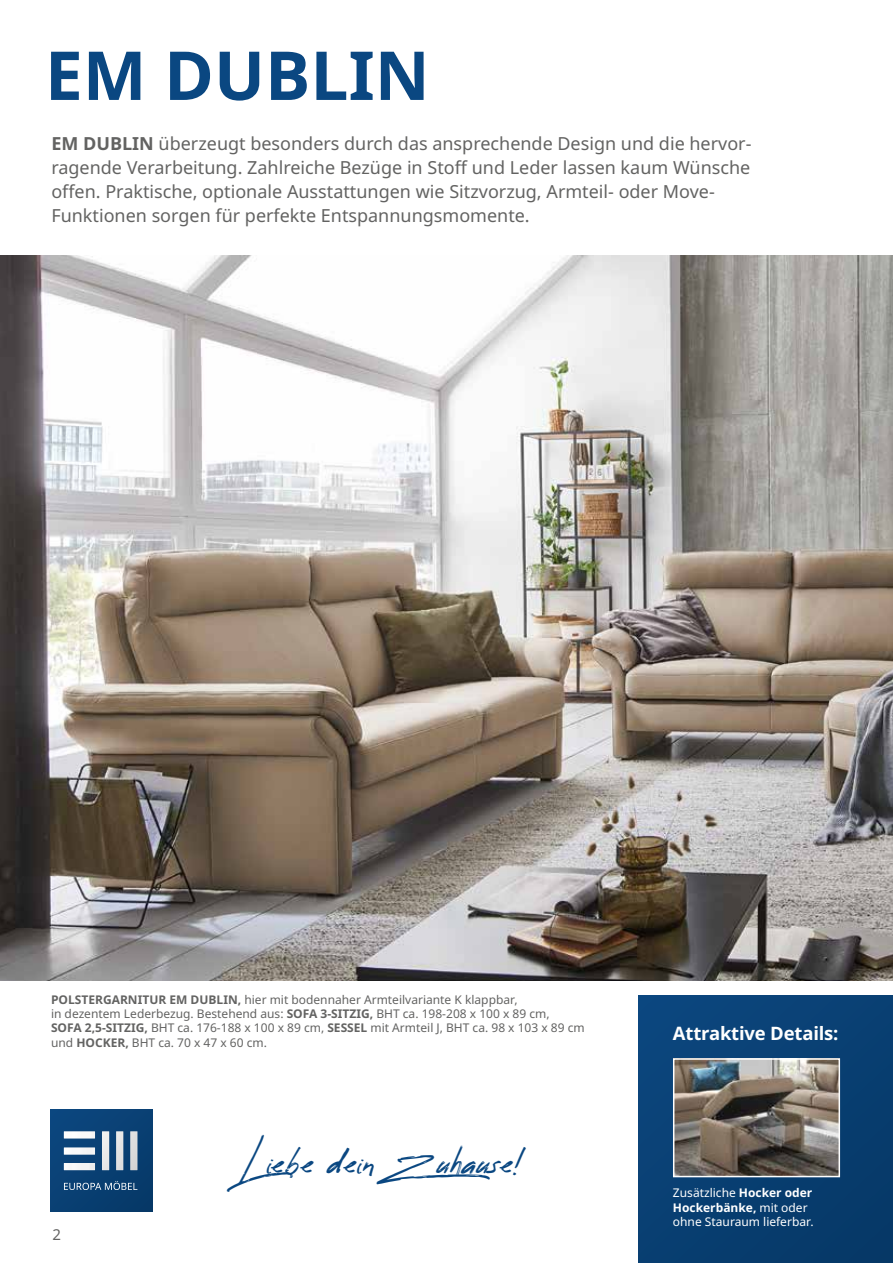
<style>
.page{position:relative;width:893px;height:1263px;background:#fff}
.page>*{position:absolute;margin:0;border:0;box-sizing:border-box;transform-origin:0 0}
.t1{font:700 67.5px "Noto Sans";color:#0a4781}
.t2{font:27px "Reey";color:#0a4781;scale:1.08 1}
.t3{font:700 18.45px "Noto Sans";letter-spacing:-.01em;color:#fff}
.t4{font:18px/24px "Noto Sans";color:#636362}
.t5{font:15px "Noto Sans";color:#636362}
.t6{font:12px/14.4px "Noto Sans";color:#636362}
.t7{font:12px/14.4px "Noto Sans";color:#fff}
.s1{font-weight:700}
</style>
<div class="page">
<div style="left:638px;top:996px;width:255px;height:267px;background:#083e71"></div>
<img style="left:0;top:255px;width:893px;height:725px">
<img style="left:676px;top:1061px;width:161px;height:113px">
<div style="left:673px;top:1058px;width:167px;height:119px;border:2px solid #fff"></div>
<div style="left:50px;top:1109px;width:103px;height:103px;background:#0a4074"></div>
<img style="left:64px;top:1131px;width:31px;height:7px">
<img style="left:64px;top:1147px;width:31px;height:8px">
<img style="left:64px;top:1163px;width:31px;height:7px">
<img style="left:130px;top:1131px;width:7px;height:39px">
<img style="left:116px;top:1131px;width:7px;height:39px">
<img style="left:102px;top:1131px;width:7px;height:39px">
<svg style="left:64px;top:1181px;width:73px;height:9px"></svg>
<h1 class="t1" style="left:45px;top:28px;width:386px">EM DUBLIN</h1>
<p class="t4" style="left:51px;top:132px;width:702px"><span class="s1">EM DUBLIN</span> überzeugt besonders durch das ansprechende Design und die hervor&shy;ragende Verarbeitung. Zahlreiche Bezüge in Stoff und Leder lassen kaum Wünsche offen. Praktische, optionale Ausstattungen wie Sitzvorzug, Armteil- oder Move-Funktionen sorgen für perfekte Entspannungsmomente.</p>
<p class="t6" style="left:51px;top:992px;width:535px"><span class="s1">POLSTERGARNITUR EM DUBLIN,</span> hier mit bodennaher Armteilvariante K klappbar,<br>in dezentem Lederbezug. Bestehend aus: <span class="s1">SOFA 3-SITZIG,</span> BHT ca. 198-208 x 100 x 89 cm,<br><span class="s1">SOFA 2,5-SITZIG,</span> BHT ca. 176-188 x 100 x 89 cm, <span class="s1">SESSEL</span> mit Armteil J, BHT ca. 98 x 103 x 89 cm und <span class="s1">HOCKER,</span> BHT ca. 70 x 47 x 60 cm.</p>
<p class="t5" style="left:52px;top:1224px;width:10px">2</p>
<h2 class="t2" style="left:240px;top:1148px;width:262px">Liebe dein Zuhause!</h2>
<p class="t3" style="left:673px;top:1020px;width:167px">Attraktive Details:</p>
<p class="t7" style="left:673px;top:1186px;width:142px">Zusätzliche <span class="s1">Hocker oder<br>Hockerbänke,</span> mit oder ohne Stauraum lieferbar.</p>
</div>
